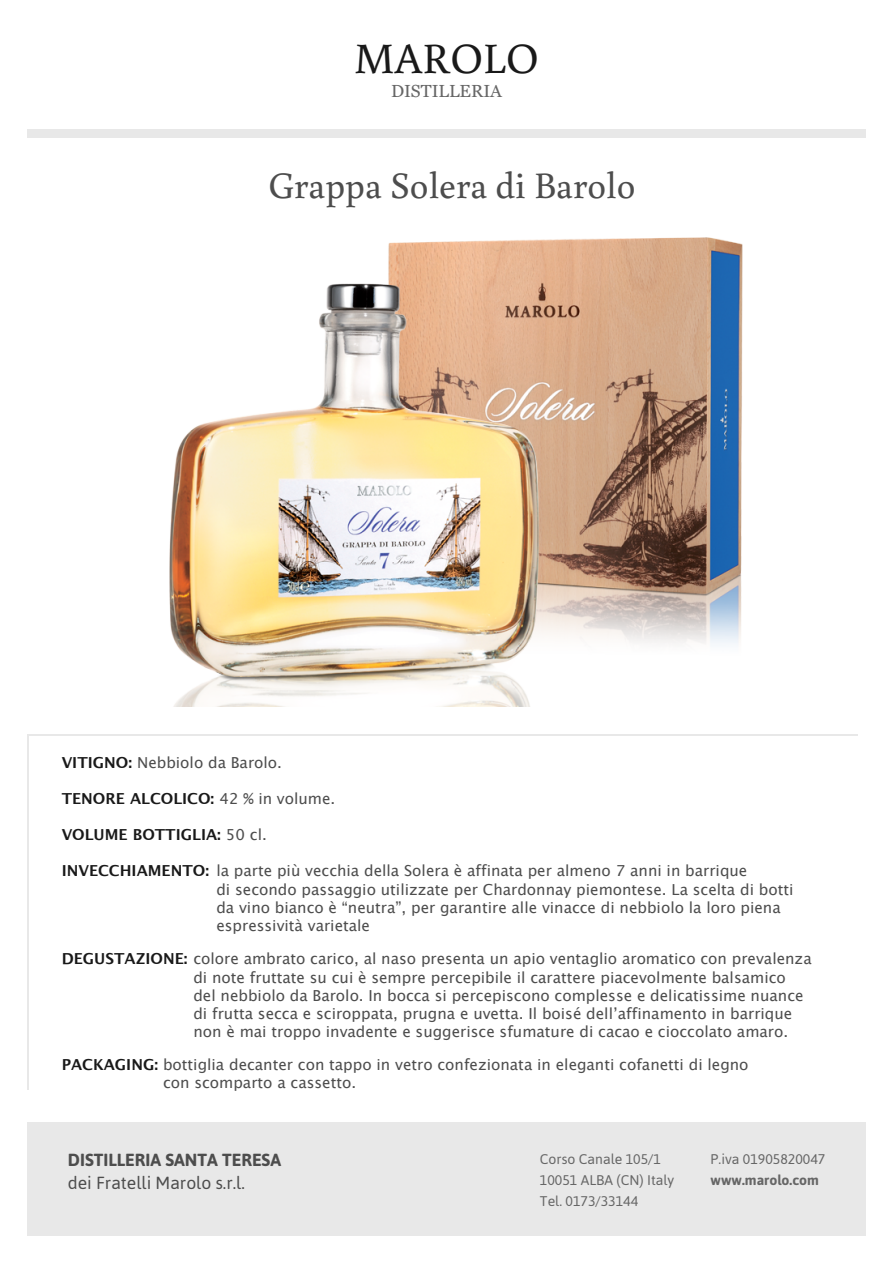
<style>
.page{position:relative;width:893px;height:1263px;background:#fff}
.page>*{position:absolute;margin:0;border:0;box-sizing:border-box;transform-origin:0 0}
.t1{font:43.2px "Buenard";color:#191919}
.t2{font:37.35px "Buenard";color:#4d4d4d}
.t3{font:17.55px "Asap";color:#4d4d4d}
.t4{font:700 17.55px "Asap";color:#4d4d4d}
.t5{font:17.55px "Georgia";color:#666}
.t6{font:15.15px/18.1px "Lucida Grande";color:#4d4d4d}
.t7{font:700 15.15px "Lucida Grande";color:#191919}
.t8{font:13.95px/21px "Asap";color:#666}
.t9{font:700 13.95px "Asap";color:#666}
.s1{font-weight:700;color:#191919}
.s2{font-weight:400;color:#4d4d4d}
</style>
<div class="page">
<div style="left:27px;top:1123px;width:839px;height:113px;background:#e8e8e8"></div>
<hr style="left:27px;top:736px;width:1px;height:354px;background:#e8e8e8">
<div style="left:27px;top:129px;width:839px;height:8px;background:#e8e8e8"></div>
<hr style="left:27px;top:735px;width:830px;height:1px;background:#e8e8e8">
<img style="left:169px;top:237px;width:574px;height:470px">
<h1 class="t1" style="left:354px;top:29px;width:186px">MAROLO</h1>
<p class="t5" style="left:391px;top:79px;width:112px">DISTILLERIA</p>
<h2 class="t2" style="left:268px;top:160px;width:369px">Grappa Solera di Barolo</h2>
<p class="t6" style="left:62px;top:754px;width:222px"><span class="s1">VITIGNO:</span> Nebbiolo da Barolo.</p>
<p class="t7" style="left:62px;top:787px;width:275px">TENORE ALCOLICO: <span class="s2">42 % in volume.</span></p>
<p class="t7" style="left:62px;top:823px;width:207px">VOLUME BOTTIGLIA: <span class="s2">50 cl.</span></p>
<p class="t6" style="left:216px;top:862px;width:578px;text-indent:-155px"><span class="s1">INVECCHIAMENTO:</span> la parte più vecchia della Solera è affinata per almeno 7 anni in barrique<br>di secondo passaggio utilizzate per Chardonnay piemontese. La scelta di botti da vino bianco è “neutra”, per garantire alle vinacce di nebbiolo la loro piena espressività varietale</p>
<p class="t6" style="left:193px;top:950px;width:619px;text-indent:-132px"><span class="s1">DEGUSTAZIONE:</span> colore ambrato carico, al naso presenta un apio ventaglio aromatico con prevalenza di note fruttate su cui è sempre percepibile il carattere piacevolmente balsamico del nebbiolo da Barolo. In bocca si percepiscono complesse e delicatissime nuance di frutta secca e sciroppata, prugna e uvetta. Il boisé dellʼaffinamento in barrique non è mai troppo invadente e suggerisce sfumature di cacao e cioccolato amaro.</p>
<p class="t6" style="left:163px;top:1056px;width:587px;text-indent:-101px"><span class="s1">PACKAGING:</span> bottiglia decanter con tappo in vetro confezionata in eleganti cofanetti di legno con scomparto a cassetto.</p>
<p class="t4" style="left:68px;top:1148px;width:215px">DISTILLERIA SANTA TERESA</p>
<p class="t3" style="left:68px;top:1172px;width:178px">dei Fratelli Marolo s.r.l.</p>
<p class="t8" style="left:540px;top:1148px;width:136px">Corso Canale 105/1<br>10051 ALBA (CN) Italy<br>Tel. 0173/33144</p>
<p class="t8" style="left:710px;top:1148px;width:116px">P.iva 01905820047</p>
<p class="t9" style="left:710px;top:1170px;width:110px">www.marolo.com</p>
</div>
